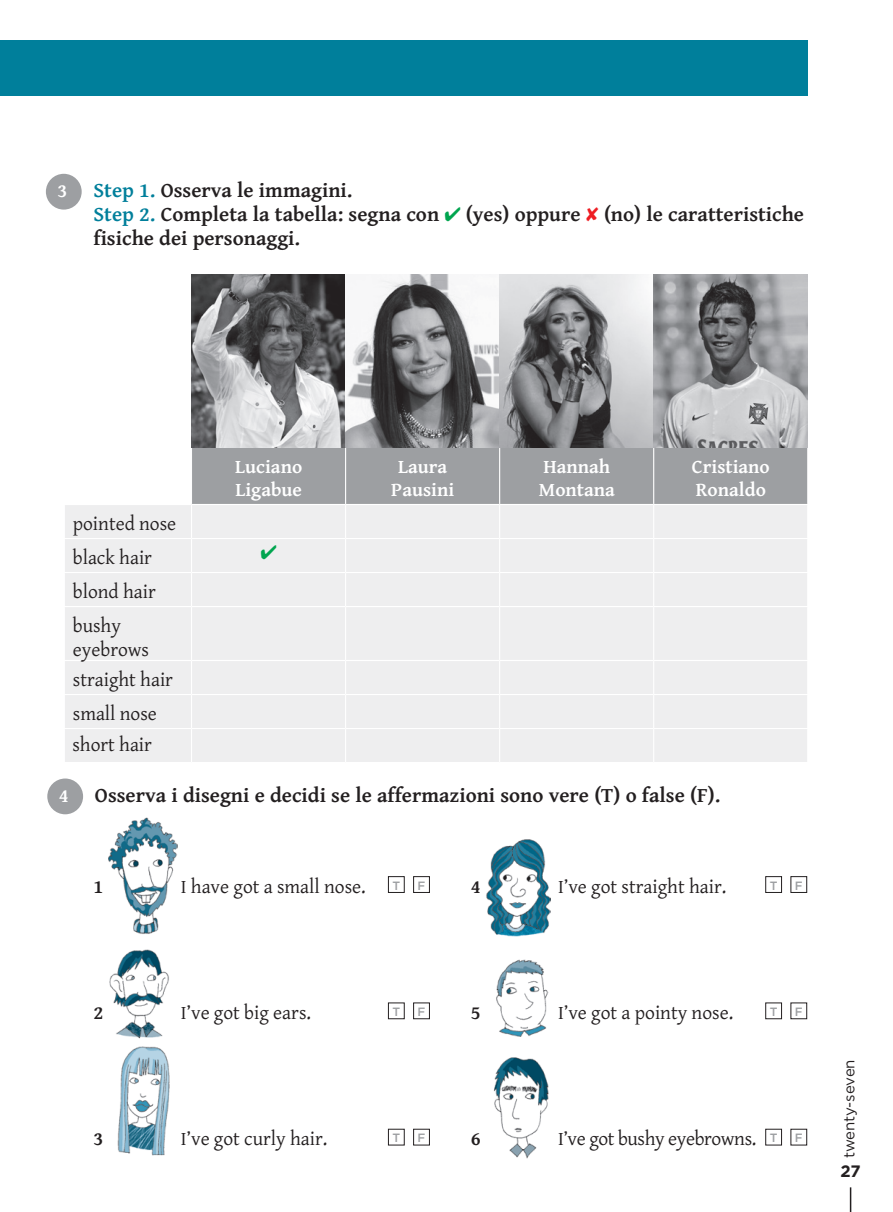
<style>
.page{position:relative;width:893px;height:1212px;background:#fff}
.page>*{position:absolute;margin:0;border:0;box-sizing:border-box;transform-origin:0 0}
.t1{font:700 21px/24px "Kind 06";color:#231f20}
.t2{font:19.5px/34px "Kind 10";color:#231f20}
.t3{font:700 19.5px/22.5px "Kind 10";color:#fff}
.t4{font:19.5px "Kind 10";letter-spacing:-.02em;color:#231f20}
.t5{font:700 19.5px "Kind 10";color:#231f20}
.t6{font:700 16.5px "Gotham";color:#231f20}
.t7{font:15px "Gotham";letter-spacing:-.005em;color:#231f20}
.t8{font:500 12px "Gotham";color:#9d9fa2}
.s1{font-family:"Kind 10";color:#007f9b}
.s2{color:#00a54f}
.s3{color:#ee1d23}
.s4{font-family:"Kind 10";font-size:19.5px;color:#fff}
</style>
<div class="page">
<div style="left:0;top:40px;width:808px;height:56px;background:#007f9b"></div>
<svg style="left:850px;top:1187px;width:1px;height:25px"></svg>
<div style="left:47px;top:778px;width:36px;height:36px;background:#9d9fa2;border-radius:50%"></div>
<div style="left:192px;top:447px;width:615px;height:57px;background:#9d9fa2"></div>
<div style="left:65px;top:505px;width:742px;height:257px;background:#eeeeef"></div>
<hr style="left:191px;top:505px;width:1px;height:33px;background:#fff">
<hr style="left:345px;top:505px;width:1px;height:33px;background:#fff">
<hr style="left:499px;top:505px;width:1px;height:33px;background:#fff">
<hr style="left:653px;top:505px;width:1px;height:33px;background:#fff">
<hr style="left:64px;top:538px;width:128px;height:1px;background:#fff">
<hr style="left:192px;top:538px;width:154px;height:1px;background:#fff">
<hr style="left:191px;top:539px;width:1px;height:33px;background:#fff">
<hr style="left:346px;top:538px;width:154px;height:1px;background:#fff">
<hr style="left:345px;top:539px;width:1px;height:33px;background:#fff">
<hr style="left:500px;top:538px;width:154px;height:1px;background:#fff">
<hr style="left:499px;top:539px;width:1px;height:33px;background:#fff">
<hr style="left:654px;top:538px;width:154px;height:1px;background:#fff">
<hr style="left:653px;top:539px;width:1px;height:33px;background:#fff">
<hr style="left:64px;top:572px;width:128px;height:1px;background:#fff">
<hr style="left:192px;top:572px;width:154px;height:1px;background:#fff">
<hr style="left:191px;top:573px;width:1px;height:33px;background:#fff">
<hr style="left:346px;top:572px;width:154px;height:1px;background:#fff">
<hr style="left:345px;top:573px;width:1px;height:33px;background:#fff">
<hr style="left:500px;top:572px;width:154px;height:1px;background:#fff">
<hr style="left:499px;top:573px;width:1px;height:33px;background:#fff">
<hr style="left:654px;top:572px;width:154px;height:1px;background:#fff">
<hr style="left:653px;top:573px;width:1px;height:33px;background:#fff">
<hr style="left:64px;top:606px;width:128px;height:1px;background:#fff">
<hr style="left:192px;top:606px;width:154px;height:1px;background:#fff">
<hr style="left:191px;top:607px;width:1px;height:53px;background:#fff">
<hr style="left:346px;top:606px;width:154px;height:1px;background:#fff">
<hr style="left:345px;top:607px;width:1px;height:53px;background:#fff">
<hr style="left:500px;top:606px;width:154px;height:1px;background:#fff">
<hr style="left:499px;top:607px;width:1px;height:53px;background:#fff">
<hr style="left:654px;top:606px;width:154px;height:1px;background:#fff">
<hr style="left:653px;top:607px;width:1px;height:53px;background:#fff">
<hr style="left:64px;top:660px;width:128px;height:1px;background:#fff">
<hr style="left:192px;top:660px;width:154px;height:1px;background:#fff">
<hr style="left:191px;top:661px;width:1px;height:33px;background:#fff">
<hr style="left:346px;top:660px;width:154px;height:1px;background:#fff">
<hr style="left:345px;top:661px;width:1px;height:33px;background:#fff">
<hr style="left:500px;top:660px;width:154px;height:1px;background:#fff">
<hr style="left:499px;top:661px;width:1px;height:33px;background:#fff">
<hr style="left:654px;top:660px;width:154px;height:1px;background:#fff">
<hr style="left:653px;top:661px;width:1px;height:33px;background:#fff">
<hr style="left:64px;top:694px;width:128px;height:1px;background:#fff">
<hr style="left:192px;top:694px;width:154px;height:1px;background:#fff">
<hr style="left:191px;top:695px;width:1px;height:33px;background:#fff">
<hr style="left:346px;top:694px;width:154px;height:1px;background:#fff">
<hr style="left:345px;top:695px;width:1px;height:33px;background:#fff">
<hr style="left:500px;top:694px;width:154px;height:1px;background:#fff">
<hr style="left:499px;top:695px;width:1px;height:33px;background:#fff">
<hr style="left:654px;top:694px;width:154px;height:1px;background:#fff">
<hr style="left:653px;top:695px;width:1px;height:33px;background:#fff">
<hr style="left:64px;top:728px;width:128px;height:1px;background:#fff">
<hr style="left:192px;top:728px;width:154px;height:1px;background:#fff">
<hr style="left:191px;top:729px;width:1px;height:33px;background:#fff">
<hr style="left:346px;top:728px;width:154px;height:1px;background:#fff">
<hr style="left:345px;top:729px;width:1px;height:33px;background:#fff">
<hr style="left:500px;top:728px;width:154px;height:1px;background:#fff">
<hr style="left:499px;top:729px;width:1px;height:33px;background:#fff">
<hr style="left:654px;top:728px;width:154px;height:1px;background:#fff">
<hr style="left:653px;top:729px;width:1px;height:33px;background:#fff">
<hr style="left:345px;top:275px;width:1px;height:229px;background:#fff">
<hr style="left:499px;top:275px;width:1px;height:229px;background:#fff">
<hr style="left:653px;top:275px;width:1px;height:229px;background:#fff">
<div style="left:46px;top:174px;width:36px;height:36px;background:#9d9fa2;border-radius:50%"></div>
<img style="left:192px;top:274px;width:616px;height:173px">
<img style="left:109px;top:817px;width:68px;height:117px">
<img style="left:493px;top:1057px;width:56px;height:102px">
<img style="left:117px;top:1046px;width:53px;height:110px">
<img style="left:496px;top:959px;width:52px;height:78px">
<img style="left:109px;top:949px;width:60px;height:90px">
<img style="left:486px;top:839px;width:64px;height:97px">
<div style="left:388px;top:876px;width:17px;height:17px;border:1px solid #231f20"></div>
<div style="left:413px;top:876px;width:17px;height:17px;border:1px solid #231f20"></div>
<div style="left:388px;top:1002px;width:17px;height:17px;border:1px solid #231f20"></div>
<div style="left:413px;top:1002px;width:17px;height:17px;border:1px solid #231f20"></div>
<div style="left:388px;top:1129px;width:17px;height:16px;border:1px solid #231f20"></div>
<div style="left:413px;top:1129px;width:17px;height:16px;border:1px solid #231f20"></div>
<div style="left:765px;top:876px;width:17px;height:17px;border:1px solid #231f20"></div>
<div style="left:790px;top:876px;width:17px;height:17px;border:1px solid #231f20"></div>
<div style="left:765px;top:1002px;width:17px;height:17px;border:1px solid #231f20"></div>
<div style="left:790px;top:1002px;width:17px;height:17px;border:1px solid #231f20"></div>
<div style="left:765px;top:1129px;width:17px;height:16px;border:1px solid #231f20"></div>
<div style="left:790px;top:1129px;width:17px;height:16px;border:1px solid #231f20"></div>
<svg style="left:261px;top:545px;width:15px;height:14px"></svg>
<p class="t3" style="left:57px;top:179px;width:11px">3</p>
<p class="t1" style="left:94px;top:177px;width:712px"><span class="s1">Step 1.</span> Osserva le immagini.<br><span class="s1">Step 2.</span> Completa la tabella: segna con <span class="s2">✔</span> (yes) oppure <span class="s3">✘</span> (no) le caratteristiche fisiche dei personaggi.</p>
<p class="t2" style="left:73px;top:506px;width:105px">pointed nose black hair</p>
<p class="t2" style="left:73px;top:574px;width:84px">blond hair bushy</p>
<p class="t2" style="left:73px;top:634px;width:102px;line-height:30px">eyebrows straight hair</p>
<p class="t2" style="left:72px;top:697px;width:86px;line-height:30.3px">small nose short hair</p>
<p class="t3" style="left:235px;top:455px;width:68px">Luciano<br>Ligabue</p>
<p class="t3" style="left:391px;top:455px;width:64px;text-align:center">Laura<br>Pausini</p>
<p class="t3" style="left:539px;top:455px;width:78px">Hannah<br>Montana</p>
<p class="t3" style="left:692px;top:455px;width:79px">Cristiano<br>Ronaldo</p>
<p class="t1" style="left:59px;top:782px;width:663px"><span class="s4">4</span> Osserva i disegni e decidi se le affermazioni sono vere (T) o false (F).</p>
<p class="t5" style="left:94px;top:872px;width:11px">1</p>
<p class="t2" style="left:181px;top:868px;width:186px">I have got a small nose.</p>
<p class="t8" style="left:392px;top:878px;width:34px">T F</p>
<p class="t5" style="left:471px;top:872px;width:11px">4</p>
<p class="t2" style="left:558px;top:868px;width:170px">I’ve got straight hair.</p>
<p class="t8" style="left:770px;top:878px;width:34px">T F</p>
<p class="t5" style="left:94px;top:998px;width:11px">2</p>
<p class="t2" style="left:181px;top:994px;width:132px">I’ve got big ears.</p>
<p class="t8" style="left:392px;top:1005px;width:34px">T F</p>
<p class="t5" style="left:94px;top:1124px;width:11px">3</p>
<p class="t2" style="left:181px;top:1121px;width:148px">I’ve got curly hair.</p>
<p class="t8" style="left:392px;top:1131px;width:34px">T F</p>
<p class="t5" style="left:471px;top:998px;width:11px">5</p>
<p class="t2" style="left:558px;top:994px;width:177px">I’ve got a pointy nose.</p>
<p class="t8" style="left:770px;top:1005px;width:34px">T F</p>
<p class="t5" style="left:471px;top:1124px;width:11px">6</p>
<p class="t4" style="left:558px;top:1125px;width:246px">I’ve got bushy eyebrowns. <sup>T</sup> <sup>F</sup></p>
<p class="t7" style="left:841px;top:1158px;width:100px;rotate:-90deg">twenty-seven</p>
<p class="t6" style="left:840px;top:1161px;width:22px">27</p>
</div>
